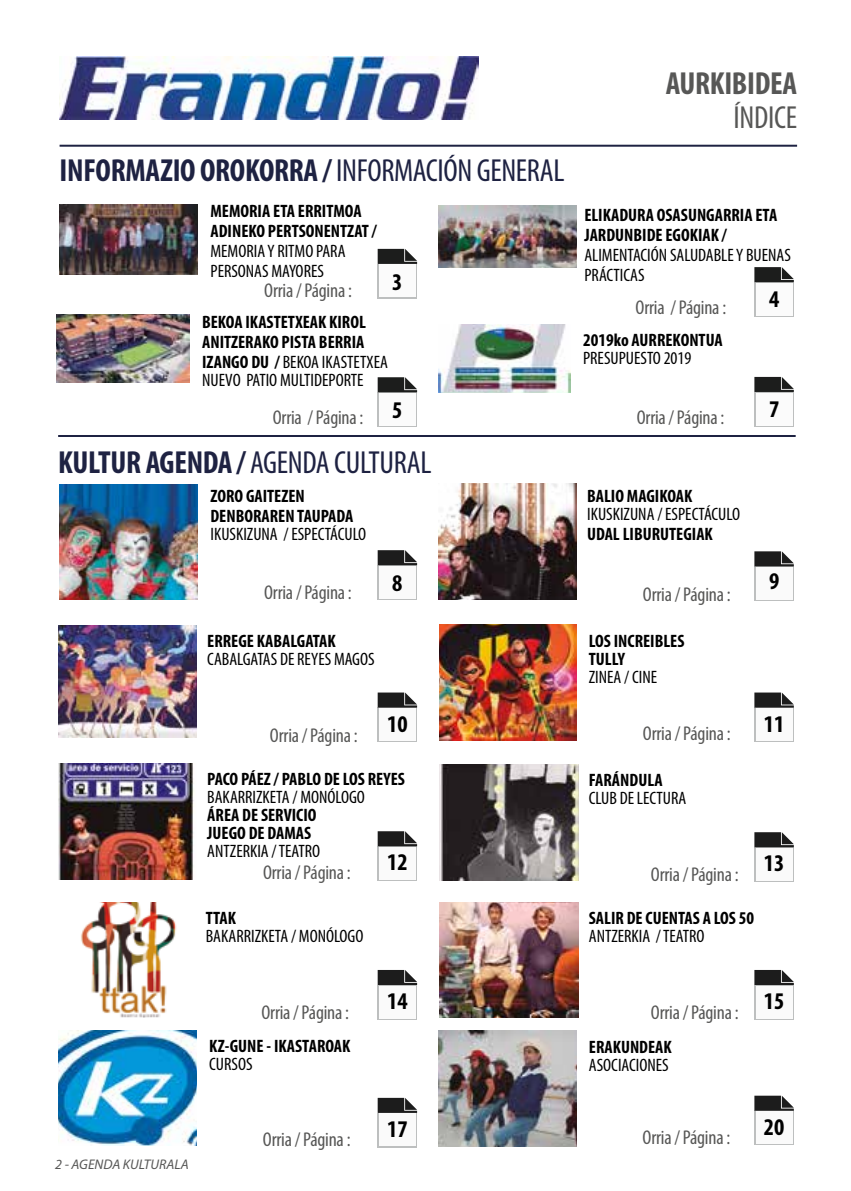
<style>
.page{position:relative;width:851px;height:1191px;background:#fff}
.page>*{position:absolute;margin:0;border:0;box-sizing:border-box;transform-origin:0 0}
.t1{font:700 condensed 32px "Myriad Pro";letter-spacing:-.01em;color:#1e2242}
.t2{font:condensed 32px "Myriad Pro";letter-spacing:-.01em;color:#1e2242}
.t3{font:700 condensed 32px "Myriad Pro";letter-spacing:-.01em;color:#575756}
.t4{font:condensed 32px "Myriad Pro";letter-spacing:-.01em;color:#575756}
.t5{font:700 condensed 24px "Myriad Pro";color:#000}
.t6{font:condensed 20px "Myriad Pro";letter-spacing:-.01em;color:#575756}
.t7{font:700 condensed 18px/20px "Myriad Pro";color:#000}
.t8{font:condensed 18px/20px "Myriad Pro";color:#000}
.t9{font:italic 14px "Myriad Pro";color:#575756}
.s1{font-weight:400}
.s2{font-weight:700}
</style>
<div class="page">
<hr style="left:58px;top:435px;width:737px;height:2px;background:#1e2242">
<hr style="left:60px;top:145px;width:737px;height:2px;background:#1e2242">
<img style="left:60px;top:205px;width:138px;height:69px">
<img style="left:438px;top:205px;width:138px;height:62px">
<img style="left:438px;top:324px;width:132px;height:68px">
<img style="left:57px;top:315px;width:132px;height:67px">
<div style="left:377px;top:264px;width:40px;height:34px;background:#bdbfbf"></div>
<div style="left:379px;top:265px;width:37px;height:32px;background:#fbfbfb"></div>
<svg style="left:377px;top:249px;width:40px;height:15px"></svg>
<svg style="left:754px;top:282px;width:39px;height:34px"></svg>
<div style="left:755px;top:283px;width:37px;height:32px;background:#fbfbfb"></div>
<svg style="left:754px;top:267px;width:39px;height:15px"></svg>
<svg style="left:754px;top:392px;width:39px;height:34px"></svg>
<div style="left:755px;top:393px;width:37px;height:32px;background:#fbfbfb"></div>
<svg style="left:754px;top:377px;width:39px;height:15px"></svg>
<img style="left:60px;top:57px;width:418px;height:62px">
<div style="left:377px;top:392px;width:40px;height:34px;background:#bdbfbf"></div>
<div style="left:379px;top:393px;width:37px;height:32px;background:#fbfbfb"></div>
<svg style="left:377px;top:377px;width:40px;height:15px"></svg>
<img style="left:60px;top:485px;width:138px;height:114px">
<img style="left:438px;top:483px;width:138px;height:116px">
<div style="left:377px;top:565px;width:40px;height:34px;background:#bdbfbf"></div>
<div style="left:379px;top:566px;width:37px;height:32px;background:#fafafa"></div>
<svg style="left:377px;top:550px;width:40px;height:15px"></svg>
<svg style="left:754px;top:566px;width:39px;height:34px"></svg>
<div style="left:755px;top:567px;width:37px;height:32px;background:#fafafa"></div>
<svg style="left:754px;top:551px;width:39px;height:15px"></svg>
<img style="left:439px;top:625px;width:137px;height:115px">
<div style="left:754px;top:707px;width:39px;height:35px;background:#fafafa"></div>
<svg style="left:754px;top:692px;width:39px;height:15px"></svg>
<img style="left:439px;top:764px;width:139px;height:116px">
<svg style="left:754px;top:847px;width:39px;height:34px"></svg>
<div style="left:755px;top:848px;width:37px;height:32px;background:#fafafa"></div>
<svg style="left:754px;top:832px;width:39px;height:15px"></svg>
<img style="left:439px;top:902px;width:139px;height:116px">
<svg style="left:754px;top:985px;width:39px;height:34px"></svg>
<div style="left:755px;top:986px;width:37px;height:32px;background:#fafafa"></div>
<svg style="left:754px;top:970px;width:39px;height:15px"></svg>
<img style="left:81px;top:902px;width:96px;height:116px">
<div style="left:377px;top:985px;width:40px;height:34px;background:#bdbfbf"></div>
<div style="left:379px;top:986px;width:37px;height:32px;background:#fafafa"></div>
<svg style="left:377px;top:970px;width:40px;height:15px"></svg>
<img style="left:58px;top:625px;width:138px;height:113px">
<svg style="left:377px;top:707px;width:40px;height:35px"></svg>
<div style="left:379px;top:708px;width:37px;height:32px;background:#fafafa"></div>
<svg style="left:377px;top:692px;width:40px;height:15px"></svg>
<img style="left:58px;top:1030px;width:139px;height:115px">
<svg style="left:377px;top:1113px;width:40px;height:34px"></svg>
<div style="left:379px;top:1114px;width:37px;height:32px;background:#fafafa"></div>
<svg style="left:377px;top:1097px;width:40px;height:16px"></svg>
<img style="left:438px;top:1030px;width:138px;height:116px">
<div style="left:754px;top:1110px;width:39px;height:35px;background:#fafafa"></div>
<svg style="left:754px;top:1095px;width:39px;height:15px"></svg>
<img style="left:58px;top:763px;width:136px;height:116px">
<div style="left:377px;top:846px;width:40px;height:34px;background:#bdbfbf"></div>
<div style="left:379px;top:847px;width:37px;height:32px;background:#fafafa"></div>
<svg style="left:377px;top:831px;width:40px;height:15px"></svg>
<h1 class="t1" style="left:60px;top:150px;width:506px">INFORMAZIO OROKORRA / <span class="s1">INFORMACIÓN GENERAL</span></h1>
<p class="t7" style="left:210px;top:200px;width:168px">MEMORIA ETA ERRITMOA<br>ADINEKO PERTSONENTZAT /</p>
<p class="t8" style="left:210px;top:240px;width:137px">MEMORIA Y RITMO PARA<br>PERSONAS MAYORES</p>
<p class="t6" style="left:264px;top:278px;width:89px">Orria / Página :</p>
<h2 class="t5" style="left:392px;top:266px;width:12px">3</h2>
<p class="t7" style="left:202px;top:311px;width:187px">BEKOA IKASTETXEAK KIROL<br>ANITZERAKO PISTA BERRIA<br>IZANGO DU / <span class="s1">BEKOA IKASTETXEA</span></p>
<p class="t8" style="left:202px;top:370px;width:163px">NUEVO PATIO MULTIDEPORTE</p>
<h1 class="t3" style="left:665px;top:63px;width:133px">AURKIBIDEA</h1>
<h1 class="t4" style="left:733px;top:98px;width:65px">ÍNDICE</h1>
<p class="t7" style="left:584px;top:205px;width:194px">ELIKADURA OSASUNGARRIA ETA<br>JARDUNBIDE EGOKIAK /</p>
<p class="t8" style="left:584px;top:245px;width:208px">ALIMENTACIÓN SALUDABLE Y BUENAS<br>PRÁCTICAS</p>
<p class="t6" style="left:635px;top:295px;width:92px">Orria / Página :</p>
<p class="t7" style="left:583px;top:330px;width:141px">2019ko AURREKONTUA</p>
<p class="t8" style="left:583px;top:348px;width:110px">PRESUPUESTO 2019</p>
<h2 class="t5" style="left:768px;top:284px;width:12px">4</h2>
<h2 class="t5" style="left:392px;top:395px;width:12px">5</h2>
<p class="t6" style="left:273px;top:405px;width:92px">Orria / Página :</p>
<p class="t6" style="left:636px;top:405px;width:89px">Orria / Página :</p>
<h1 class="t2" style="left:58px;top:443px;width:375px"><span class="s2">KULTUR AGENDA /</span> AGENDA CULTURAL</h1>
<p class="t7" style="left:210px;top:486px;width:144px">ZORO GAITEZEN<br>DENBORAREN TAUPADA</p>
<p class="t8" style="left:210px;top:524px;width:157px">IKUSKIZUNA / ESPECTÁCULO</p>
<p class="t7" style="left:587px;top:486px;width:107px">BALIO MAGIKOAK</p>
<p class="t8" style="left:587px;top:504px;width:154px">IKUSKIZUNA / ESPECTÁCULO</p>
<p class="t7" style="left:587px;top:524px;width:127px">UDAL LIBURUTEGIAK</p>
<h2 class="t5" style="left:768px;top:394px;width:12px">7</h2>
<p class="t6" style="left:264px;top:581px;width:89px">Orria / Página :</p>
<h2 class="t5" style="left:392px;top:568px;width:12px">8</h2>
<h2 class="t5" style="left:768px;top:566px;width:12px">9</h2>
<p class="t6" style="left:642px;top:582px;width:89px">Orria / Página :</p>
<p class="t7" style="left:207px;top:630px;width:130px">ERREGE KABALGATAK</p>
<p class="t8" style="left:207px;top:648px;width:169px">CABALGATAS DE REYES MAGOS</p>
<p class="t7" style="left:588px;top:631px;width:97px;line-height:18px">LOS INCREIBLES<br>TULLY</p>
<p class="t8" style="left:588px;top:666px;width:70px">ZINEA / CINE</p>
<p class="t6" style="left:270px;top:723px;width:89px">Orria / Página :</p>
<h2 class="t5" style="left:387px;top:708px;width:22px">10</h2>
<p class="t6" style="left:642px;top:722px;width:89px">Orria / Página :</p>
<h2 class="t5" style="left:763px;top:708px;width:22px">11</h2>
<p class="t7" style="left:207px;top:769px;width:199px">PACO PÁEZ / PABLO DE LOS REYES</p>
<p class="t8" style="left:207px;top:787px;width:159px">BAKARRIZKETA / MONÓLOGO</p>
<p class="t7" style="left:207px;top:806px;width:111px;line-height:18px">ÁREA DE SERVICIO<br>JUEGO DE DAMAS</p>
<p class="t8" style="left:207px;top:841px;width:114px">ANTZERKIA / TEATRO</p>
<h2 class="t5" style="left:387px;top:847px;width:22px">12</h2>
<p class="t6" style="left:263px;top:860px;width:89px">Orria / Página :</p>
<p class="t7" style="left:206px;top:907px;width:32px">TTAK</p>
<p class="t8" style="left:206px;top:926px;width:159px">BAKARRIZKETA / MONÓLOGO</p>
<p class="t6" style="left:261px;top:1000px;width:89px">Orria / Página :</p>
<p class="t7" style="left:209px;top:1035px;width:143px">KZ-GUNE - IKASTAROAK</p>
<p class="t8" style="left:209px;top:1053px;width:45px">CURSOS</p>
<h2 class="t5" style="left:387px;top:986px;width:22px">14</h2>
<p class="t9" style="left:55px;top:1155px;width:135px">2 - AGENDA KULTURALA</p>
<p class="t6" style="left:263px;top:1127px;width:89px">Orria / Página :</p>
<h2 class="t5" style="left:387px;top:1113px;width:22px">17</h2>
<p class="t7" style="left:588px;top:770px;width:75px">FARÁNDULA</p>
<p class="t8" style="left:588px;top:788px;width:99px">CLUB DE LECTURA</p>
<p class="t6" style="left:650px;top:861px;width:89px">Orria / Página :</p>
<p class="t7" style="left:588px;top:907px;width:167px">SALIR DE CUENTAS A LOS 50</p>
<p class="t8" style="left:588px;top:926px;width:117px">ANTZERKIA / TEATRO</p>
<h2 class="t5" style="left:763px;top:848px;width:22px">13</h2>
<p class="t6" style="left:650px;top:1000px;width:89px">Orria / Página :</p>
<p class="t7" style="left:589px;top:1036px;width:84px">ERAKUNDEAK</p>
<p class="t8" style="left:589px;top:1054px;width:81px">ASOCIACIONES</p>
<p class="t6" style="left:642px;top:1125px;width:89px">Orria / Página :</p>
<h2 class="t5" style="left:763px;top:986px;width:22px">15</h2>
<h2 class="t5" style="left:763px;top:1111px;width:22px">20</h2>
</div>
